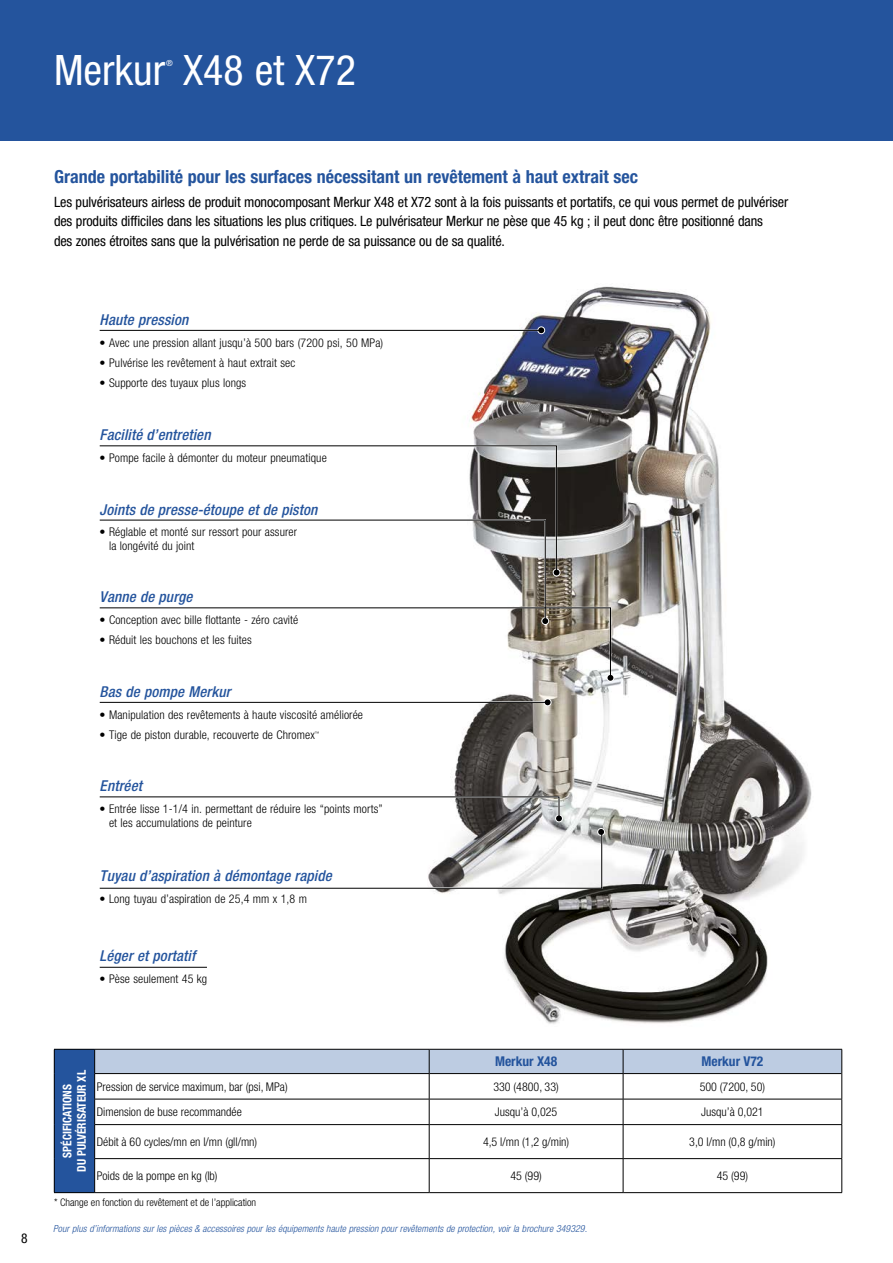
<style>
.page{position:relative;width:893px;height:1263px;background:#fff}
.page>*{position:absolute;margin:0;border:0;box-sizing:border-box;transform-origin:0 0}
.t1{font:condensed 42px "Helvetica Neue LT Std";color:#fff}
.t2{font:700 condensed 18px "Helvetica Neue LT Std";color:#24549d}
.t3{font:italic 500 condensed 15px "Helvetica Neue LT Std";letter-spacing:.01em;color:#24549d}
.t4{font:condensed 14.25px/19.5px "Helvetica Neue LT Std";letter-spacing:-.01em;color:#000}
.t5{font:700 condensed 13.5px "Helvetica Neue LT Std";color:#24549d}
.t6{font:condensed 13.5px "Helvetica Neue LT Std";color:#000}
.t7{font:300 condensed 12px/13.6px "Helvetica Neue LT Std";letter-spacing:.01em;color:#000}
.t8{font:700 condensed 12px/14.4px "Helvetica Neue LT Std";color:#fff;text-align:center;scale:.95 1}
.t9{font:300 condensed 10.5px "Helvetica Neue LT Std";color:#000}
.t10{font:italic 300 condensed 9.75px "Helvetica Neue LT Std";letter-spacing:.01em;color:#24549d}
.t11{font:condensed 8.4px "Helvetica Neue LT Std";color:#fff}
.t12{font:300 condensed 4.8px "Helvetica Neue LT Std";color:#000}
</style>
<div class="page">
<div style="left:0;top:0;width:893px;height:140px;background:#24549d"></div>
<img style="left:406px;top:286px;width:429px;height:763px">
<div style="left:54px;top:1049px;width:41px;height:143px;background:#24549d"></div>
<svg style="left:95px;top:1125px;width:746px;height:67px"></svg>
<hr style="left:54px;top:1049px;width:41px;height:1px;background:#000">
<svg style="left:54px;top:1049px;width:1px;height:75px"></svg>
<hr style="left:54px;top:1124px;width:1px;height:34px;background:#000">
<hr style="left:54px;top:1158px;width:1px;height:34px;background:#000">
<svg style="left:94px;top:1049px;width:748px;height:75px"></svg>
<hr style="left:94px;top:1124px;width:335px;height:1px;background:#000">
<hr style="left:94px;top:1125px;width:1px;height:33px;background:#000">
<hr style="left:429px;top:1124px;width:194px;height:1px;background:#000">
<hr style="left:429px;top:1125px;width:1px;height:33px;background:#000">
<hr style="left:623px;top:1124px;width:219px;height:1px;background:#000">
<hr style="left:623px;top:1125px;width:1px;height:33px;background:#000">
<hr style="left:841px;top:1125px;width:1px;height:33px;background:#000">
<hr style="left:94px;top:1158px;width:335px;height:1px;background:#000">
<hr style="left:94px;top:1159px;width:1px;height:33px;background:#000">
<hr style="left:429px;top:1158px;width:194px;height:1px;background:#000">
<hr style="left:429px;top:1159px;width:1px;height:33px;background:#000">
<hr style="left:623px;top:1158px;width:219px;height:1px;background:#000">
<hr style="left:623px;top:1159px;width:1px;height:33px;background:#000">
<hr style="left:841px;top:1159px;width:1px;height:33px;background:#000">
<hr style="left:54px;top:1192px;width:41px;height:1px;background:#000">
<hr style="left:95px;top:1192px;width:334px;height:1px;background:#000">
<hr style="left:429px;top:1192px;width:194px;height:1px;background:#000">
<hr style="left:623px;top:1192px;width:219px;height:1px;background:#000">
<hr style="left:95px;top:1073px;width:334px;height:1px;background:#000">
<hr style="left:429px;top:1073px;width:194px;height:1px;background:#000">
<hr style="left:623px;top:1073px;width:218px;height:1px;background:#000">
<hr style="left:100px;top:701px;width:448px;height:2px;background:#fff">
<svg style="left:537px;top:326px;width:8px;height:8px"></svg>
<svg style="left:538px;top:327px;width:6px;height:6px"></svg>
<svg style="left:544px;top:698px;width:8px;height:8px"></svg>
<svg style="left:545px;top:699px;width:6px;height:6px"></svg>
<svg style="left:554px;top:570px;width:5px;height:5px"></svg>
<hr style="left:100px;top:967px;width:107px;height:1px;background:#000">
<svg style="left:99px;top:829px;width:505px;height:60px"></svg>
<svg style="left:99px;top:795px;width:463px;height:26px"></svg>
<svg style="left:406px;top:606px;width:207px;height:75px"></svg>
<hr style="left:100px;top:702px;width:448px;height:1px;background:#000">
<svg style="left:99px;top:445px;width:458px;height:129px"></svg>
<svg style="left:99px;top:520px;width:447px;height:101px"></svg>
<hr style="left:100px;top:330px;width:441px;height:1px;background:#000">
<h1 class="t1" style="left:54px;top:46px;width:303px">Merkur X48 et X72</h1>
<p class="t11" style="left:166px;top:58px;width:8px">®</p>
<h2 class="t2" style="left:54px;top:166px;width:586px">Grande portabilité pour les surfaces nécessitant un revêtement à haut extrait sec</h2>
<p class="t4" style="left:54px;top:192px;width:736px">Les pulvérisateurs airless de produit monocomposant Merkur X48 et X72 sont à la fois puissants et portatifs, ce qui vous permet de pulvériser des produits difficiles dans les situations les plus critiques. Le pulvérisateur Merkur ne pèse que 45 kg ; il peut donc être positionné dans<br>des zones étroites sans que la pulvérisation ne perde de sa puissance ou de sa qualité.</p>
<p class="t3" style="left:100px;top:311px;width:90px">Haute pression</p>
<p class="t7" style="left:100px;top:336px;width:285px">• Avec une pression allant jusqu’à 500 bars (7200 psi, 50 MPa)</p>
<p class="t7" style="left:100px;top:356px;width:197px">• Pulvérise les revêtement à haut extrait sec</p>
<p class="t7" style="left:100px;top:376px;width:148px">• Supporte des tuyaux plus longs</p>
<p class="t3" style="left:100px;top:426px;width:112px">Facilité d’entretien</p>
<p class="t7" style="left:100px;top:451px;width:229px">• Pompe facile à démonter du moteur pneumatique</p>
<p class="t3" style="left:100px;top:500px;width:219px">Joints de presse-étoupe et de piston</p>
<p class="t7" style="left:109px;top:525px;width:190px;text-indent:-9px">• Réglable et monté sur ressort pour assurer la longévité du joint</p>
<p class="t3" style="left:100px;top:588px;width:94px">Vanne de purge</p>
<p class="t7" style="left:100px;top:613px;width:200px">• Conception avec bille flottante - zéro cavité</p>
<p class="t7" style="left:100px;top:633px;width:154px">• Réduit les bouchons et les fuites</p>
<p class="t3" style="left:100px;top:683px;width:132px">Bas de pompe Merkur</p>
<p class="t7" style="left:100px;top:708px;width:265px">• Manipulation des revêtements à haute viscosité améliorée</p>
<p class="t7" style="left:100px;top:728px;width:217px">• Tige de piston durable, recouverte de Chromex</p>
<p class="t12" style="left:315px;top:730px;width:6px">™</p>
<p class="t3" style="left:100px;top:777px;width:44px">Entréet</p>
<p class="t7" style="left:109px;top:802px;width:275px;text-indent:-9px">• Entrée lisse 1-1/4 in. permettant de réduire les “points morts” et les accumulations de peinture</p>
<p class="t3" style="left:100px;top:866px;width:233px">Tuyau d’aspiration à démontage rapide</p>
<p class="t7" style="left:100px;top:891px;width:209px">• Long tuyau d’aspiration de 25,4 mm x 1,8 m</p>
<p class="t3" style="left:100px;top:947px;width:97px">Léger et portatif</p>
<p class="t7" style="left:100px;top:972px;width:109px">• Pèse seulement 45 kg</p>
<p class="t6" style="left:21px;top:1230px;width:8px">8</p>
<p class="t5" style="left:495px;top:1053px;width:64px">Merkur X48</p>
<p class="t5" style="left:701px;top:1053px;width:63px">Merkur V72</p>
<p class="t8" style="left:60px;top:1172px;width:108px;rotate:-90deg">SPÉCIFICATIONS<br>DU PULVÉRISATEUR XL</p>
<p class="t7" style="left:97px;top:1079px;width:192px">Pression de service maximum, bar (psi, MPa)</p>
<p class="t7" style="left:493px;top:1079px;width:67px">330 (4800, 33)</p>
<p class="t7" style="left:700px;top:1079px;width:67px">500 (7200, 50)</p>
<p class="t7" style="left:97px;top:1105px;width:147px">Dimension de buse recommandée</p>
<p class="t7" style="left:495px;top:1105px;width:64px">Jusqu’à 0,025</p>
<p class="t7" style="left:701px;top:1105px;width:64px">Jusqu’à 0,021</p>
<p class="t7" style="left:97px;top:1135px;width:162px">Débit à 60 cycles/mn en l/mn (gll/mn)</p>
<p class="t7" style="left:483px;top:1135px;width:88px">4,5 l/mn (1,2 g/min)</p>
<p class="t7" style="left:689px;top:1135px;width:88px">3,0 l/mn (0,8 g/min)</p>
<p class="t7" style="left:97px;top:1169px;width:122px">Poids de la pompe en kg (lb)</p>
<p class="t7" style="left:510px;top:1169px;width:33px">45 (99)</p>
<p class="t7" style="left:717px;top:1169px;width:33px">45 (99)</p>
<p class="t9" style="left:54px;top:1196px;width:204px">* Change en fonction du revêtement et de l’application</p>
<p class="t10" style="left:53px;top:1222px;width:535px">Pour plus d’informations sur les pièces &amp; accessoires pour les équipements haute pression pour revêtements de protection, voir la brochure 349329.</p>
</div>
